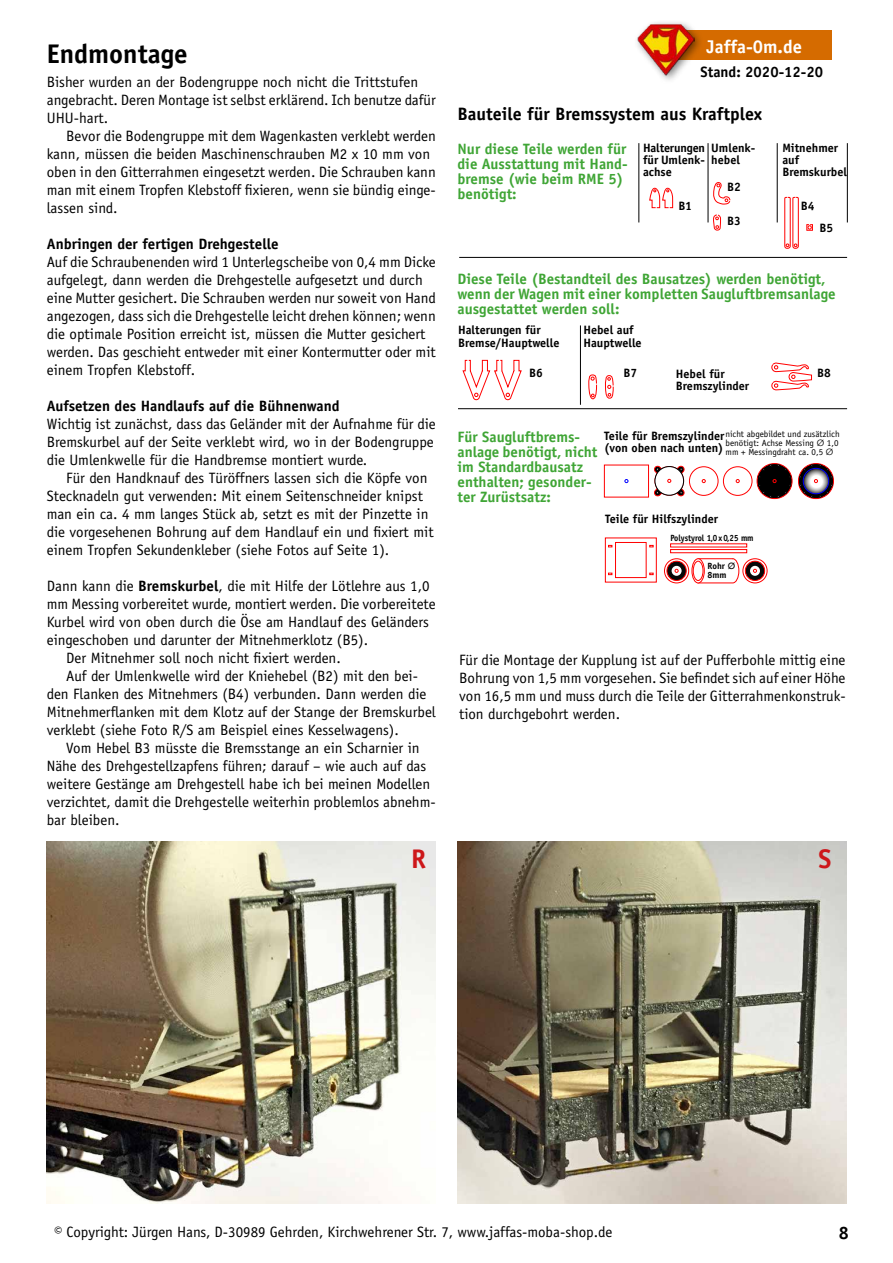
<style>
.page{position:relative;width:893px;height:1263px;background:#fff}
.page>*{position:absolute;margin:0;border:0;box-sizing:border-box;transform-origin:0 0}
.t1{font:700 27px "Officina Sans";color:#000}
.t2{font:700 27px "Officina Sans";color:#cd171a}
.t3{font:700 18.6px "Officina Sans";color:#fff}
.t4{font:700 18px "Officina Sans";color:#000}
.t5{font:15px/18px "Officina Sans";color:#000}
.t6{font:700 15px/15px "Officina Sans";color:#3fa535}
.t7{font:700 15px "Officina Sans";color:#000}
.t8{font:700 12.15px/12.1px "Officina Sans";color:#000}
.t9{font:9px/9px "Officina Sans";color:#000}
.t10{font:700 9px "Officina Sans";color:#000;scale:.9 1}
.t11{font:700 9px/9px "Officina Sans";color:#000}
.s1{font-weight:700}
.s2{font-family:"Avenir"}
.s3{font-family:"Avenir";font-weight:500}
</style>
<div class="page">
<div style="left:662px;top:30px;width:170px;height:29px;background:#d56b00"></div>
<div style="left:633px;top:19px;width:72px;height:66px;background:#000;opacity:.5"></div>
<img style="left:636px;top:23px;width:59px;height:52px">
<img style="left:457px;top:842px;width:389px;height:361px">
<img style="left:47px;top:842px;width:389px;height:361px">
<svg style="left:700px;top:558px;width:39px;height:25px"></svg>
<div style="left:604px;top:465px;width:45px;height:32px;border:1px solid #f00"></div>
<svg style="left:654px;top:465px;width:31px;height:32px"></svg>
<div style="left:798px;top:464px;width:35px;height:35px;background:#fe8989;border-radius:50%"></div>
<div style="left:798px;top:463px;width:36px;height:36px;border:1px solid #f00;border-radius:50%"></div>
<svg style="left:799px;top:464px;width:34px;height:34px"></svg>
<svg style="left:605px;top:537px;width:52px;height:46px"></svg>
<div style="left:757px;top:463px;width:35px;height:36px;border:1px solid #f00;border-radius:50%"></div>
<svg style="left:757px;top:464px;width:35px;height:34px"></svg>
<svg style="left:605px;top:375px;width:9px;height:24px"></svg>
<svg style="left:588px;top:374px;width:9px;height:25px"></svg>
<svg style="left:713px;top:214px;width:8px;height:17px"></svg>
<svg style="left:771px;top:362px;width:41px;height:28px"></svg>
<svg style="left:462px;top:360px;width:60px;height:40px"></svg>
<svg style="left:713px;top:182px;width:17px;height:23px"></svg>
<svg style="left:806px;top:224px;width:7px;height:7px"></svg>
<svg style="left:784px;top:197px;width:15px;height:52px"></svg>
<hr style="left:580px;top:325px;width:1px;height:80px;background:#000">
<hr style="left:847px;top:143px;width:1px;height:79px;background:#000">
<hr style="left:639px;top:143px;width:1px;height:79px;background:#000">
<hr style="left:708px;top:143px;width:1px;height:79px;background:#000">
<hr style="left:777px;top:143px;width:1px;height:79px;background:#000">
<hr style="left:459px;top:257px;width:388px;height:1px;background:#000">
<hr style="left:458px;top:408px;width:389px;height:1px;background:#000">
<div style="left:689px;top:466px;width:29px;height:30px;border:1px solid #f00;border-radius:50%"></div>
<svg style="left:702px;top:479px;width:4px;height:4px"></svg>
<div style="left:723px;top:466px;width:29px;height:30px;border:1px solid #f00;border-radius:50%"></div>
<svg style="left:736px;top:479px;width:4px;height:4px"></svg>
<svg style="left:664px;top:559px;width:25px;height:24px"></svg>
<div style="left:664px;top:558px;width:25px;height:25px;border:1px solid #f00;border-radius:50%"></div>
<svg style="left:667px;top:561px;width:19px;height:19px"></svg>
<div style="left:667px;top:561px;width:19px;height:20px;border:1px solid #f00;border-radius:50%"></div>
<svg style="left:672px;top:566px;width:10px;height:10px"></svg>
<svg style="left:675px;top:569px;width:3px;height:4px"></svg>
<svg style="left:692px;top:559px;width:12px;height:24px"></svg>
<div style="left:692px;top:558px;width:12px;height:25px;border:1px solid #f00;border-radius:50%"></div>
<div style="left:693px;top:561px;width:10px;height:20px;border:1px solid #f00;border-radius:50%"></div>
<svg style="left:743px;top:559px;width:24px;height:24px"></svg>
<div style="left:743px;top:558px;width:24px;height:25px;border:1px solid #f00;border-radius:50%"></div>
<svg style="left:745px;top:561px;width:20px;height:19px"></svg>
<div style="left:745px;top:561px;width:20px;height:20px;border:1px solid #f00;border-radius:50%"></div>
<div style="left:750px;top:566px;width:10px;height:10px;background:#fff;border-radius:50%"></div>
<svg style="left:753px;top:569px;width:4px;height:4px"></svg>
<div style="left:670px;top:549px;width:77px;height:4px;border:1px solid #f00"></div>
<svg style="left:649px;top:188px;width:24px;height:20px"></svg>
<p class="t3" style="left:707px;top:35px;width:97px">Jaffa-0m.de</p>
<h1 class="t1" style="left:47px;top:37px;width:142px">Endmontage</h1>
<p class="t7" style="left:701px;top:62px;width:124px">Stand: 2020-12-20</p>
<p class="t5" style="left:47px;top:73px;width:391px">Bisher wurden an der Bodengruppe noch nicht die Trittstufen angebracht. Deren Montage ist selbst erklärend. Ich benutze dafür<br>UHU-hart.</p>
<p class="t5" style="left:47px;top:127px;width:391px;text-indent:19px">Bevor die Bodengruppe mit dem Wagenkasten verklebt werden kann, müssen die beiden Maschinenschrauben M2 x 10 mm von oben in den Gitterrahmen eingesetzt werden. Die Schrauben kann man mit einem Tropfen Klebstoff fixieren, wenn sie bündig einge&shy;lassen sind.</p>
<p class="t7" style="left:47px;top:234px;width:233px">Anbringen der fertigen Drehgestelle</p>
<p class="t5" style="left:47px;top:253px;width:391px">Auf die Schraubenenden wird 1 Unterlegscheibe von 0,4 mm Dicke aufgelegt, dann werden die Drehgestelle aufgesetzt und durch eine Mutter gesichert. Die Schrauben werden nur soweit von Hand angezogen, dass sich die Drehgestelle leicht drehen können; wenn die optimale Position erreicht ist, müssen die Mutter gesichert werden. Das geschieht entweder mit einer Kontermutter oder mit einem Tropfen Klebstoff.</p>
<p class="t7" style="left:47px;top:396px;width:294px">Aufsetzen des Handlaufs auf die Bühnenwand</p>
<p class="t5" style="left:47px;top:415px;width:391px">Wichtig ist zunächst, dass das Geländer mit der Aufnahme für die<br>Bremskurbel auf der Seite verklebt wird, wo in der Bodengruppe die Umlenkwelle für die Handbremse montiert wurde.</p>
<p class="t5" style="left:47px;top:469px;width:388px;text-indent:19px">Für den Handknauf des Türöffners lassen sich die Köpfe von Stecknadeln gut verwenden: Mit einem Seitenschneider knipst man ein ca. 4 mm langes Stück ab, setzt es mit der Pinzette in die vorgesehenen Bohrung auf dem Handlauf ein und fixiert mit einem Tropfen Sekundenkleber (siehe Fotos auf Seite 1).</p>
<p class="t5" style="left:47px;top:577px;width:384px">Dann kann die <span class="s1">Bremskurbel</span>, die mit Hilfe der Lötlehre aus 1,0</p>
<p class="t5" style="left:47px;top:595px;width:391px">mm Messing vorbereitet wurde, montiert werden. Die vorbereitete</p>
<p class="t5" style="left:47px;top:613px;width:384px">Kurbel wird von oben durch die Öse am Handlauf des Geländers</p>
<p class="t5" style="left:47px;top:631px;width:323px">eingeschoben und darunter der Mitnehmerklotz (B5).</p>
<p class="t5" style="left:66px;top:649px;width:276px">Der Mitnehmer soll noch nicht fixiert werden.</p>
<p class="t5" style="left:66px;top:667px;width:353px">Auf der Umlenkwelle wird der Kniehebel (B2) mit den bei-</p>
<p class="t5" style="left:47px;top:685px;width:381px">den Flanken des Mitnehmers (B4) verbunden. Dann werden die</p>
<p class="t5" style="left:47px;top:703px;width:391px">Mitnehmerflanken mit dem Klotz auf der Stange der Bremskurbel</p>
<p class="t5" style="left:47px;top:721px;width:354px">verklebt (siehe Foto R/S am Beispiel eines Kesselwagens).</p>
<p class="t5" style="left:66px;top:739px;width:355px">Vom Hebel B3 müsste die Bremsstange an ein Scharnier in</p>
<p class="t5" style="left:47px;top:757px;width:381px">Nähe des Drehgestellzapfens führen; darauf – wie auch auf das</p>
<p class="t5" style="left:47px;top:775px;width:385px">weitere Gestänge am Drehgestell habe ich bei meinen Modellen</p>
<p class="t5" style="left:47px;top:793px;width:391px">verzichtet, damit die Drehgestelle weiterhin problemlos abnehm-</p>
<p class="t5" style="left:47px;top:811px;width:74px">bar bleiben.</p>
<h1 class="t2" style="left:411px;top:842px;width:17px">R</h1>
<h1 class="t2" style="left:818px;top:842px;width:14px">S</h1>
<p class="t4" style="left:457px;top:102px;width:306px">Bauteile für Bremssystem aus Kraftplex</p>
<p class="t6" style="left:457px;top:142px;width:172px">Nur diese Teile werden für die Ausstattung mit Hand&shy;bremse (wie beim RME 5) benötigt:</p>
<p class="t8" style="left:643px;top:142px;width:64px;text-align:justify">Halterungen für Umlenk&shy;achse</p>
<p class="t8" style="left:711px;top:142px;width:45px">Umlenk&shy;hebel</p>
<p class="t8" style="left:782px;top:142px;width:66px">Mitnehmer auf<br>Bremskurbel</p>
<p class="t8" style="left:727px;top:181px;width:15px">B2</p>
<p class="t8" style="left:727px;top:215px;width:15px">B3</p>
<p class="t8" style="left:801px;top:200px;width:15px">B4</p>
<p class="t8" style="left:678px;top:200px;width:15px">B1</p>
<p class="t8" style="left:819px;top:222px;width:15px">B5</p>
<p class="t6" style="left:457px;top:271px;width:380px">Diese Teile (Bestandteil des Bausatzes) werden benötigt, wenn der Wagen mit einer kompletten Saugluftbremsanlage ausgestattet werden soll:</p>
<p class="t8" style="left:583px;top:324px;width:60px">Hebel auf<br>Hauptwelle</p>
<p class="t8" style="left:458px;top:324px;width:103px">Halterungen für<br>Bremse/Hauptwelle</p>
<p class="t8" style="left:529px;top:367px;width:15px">B6</p>
<p class="t8" style="left:624px;top:367px;width:15px">B7</p>
<p class="t8" style="left:676px;top:367px;width:75px">Hebel für<br>Bremszylinder</p>
<p class="t8" style="left:817px;top:367px;width:15px">B8</p>
<p class="t8" style="left:604px;top:429px;width:122px">Teile für Bremszylinder (von oben nach unten)</p>
<p class="t9" style="left:726px;top:430px;width:116px">nicht abgebildet und zusätzlich benötigt: Achse Messing <span class="s2">Ø</span> 1,0 mm + Messingdraht ca. 0,5 <span class="s2">Ø</span></p>
<p class="t6" style="left:457px;top:429px;width:141px">Für Saugluftbrems&shy;anlage benötigt, nicht im Standardbausatz enthalten; gesonder&shy;ter Zurüstsatz:</p>
<p class="t8" style="left:605px;top:513px;width:114px">Teile für Hilfszylinder</p>
<p class="t11" style="left:707px;top:562px;width:29px">Rohr <span class="s3">Ø<br></span>8mm</p>
<p class="t10" style="left:670px;top:532px;width:94px">Polystyrol 1,0x0,25 mm</p>
<p class="t5" style="left:459px;top:651px;width:388px;text-align:justify">Für die Montage der Kupplung ist auf der Pufferbohle mittig eine Bohrung von 1,5 mm vorgesehen. Sie befindet sich auf einer Höhe von 16,5 mm und muss durch die Teile der Gitterrahmenkonstruk&shy;tion durchgebohrt werden.</p>
<p class="t5" style="left:54px;top:1223px;width:560px">© Copyright: Jürgen Hans, D-30989 Gehrden, Kirchwehrener Str. 7, www.jaffas-moba-shop.de</p>
<p class="t4" style="left:839px;top:1222px;width:12px">8</p>
</div>
